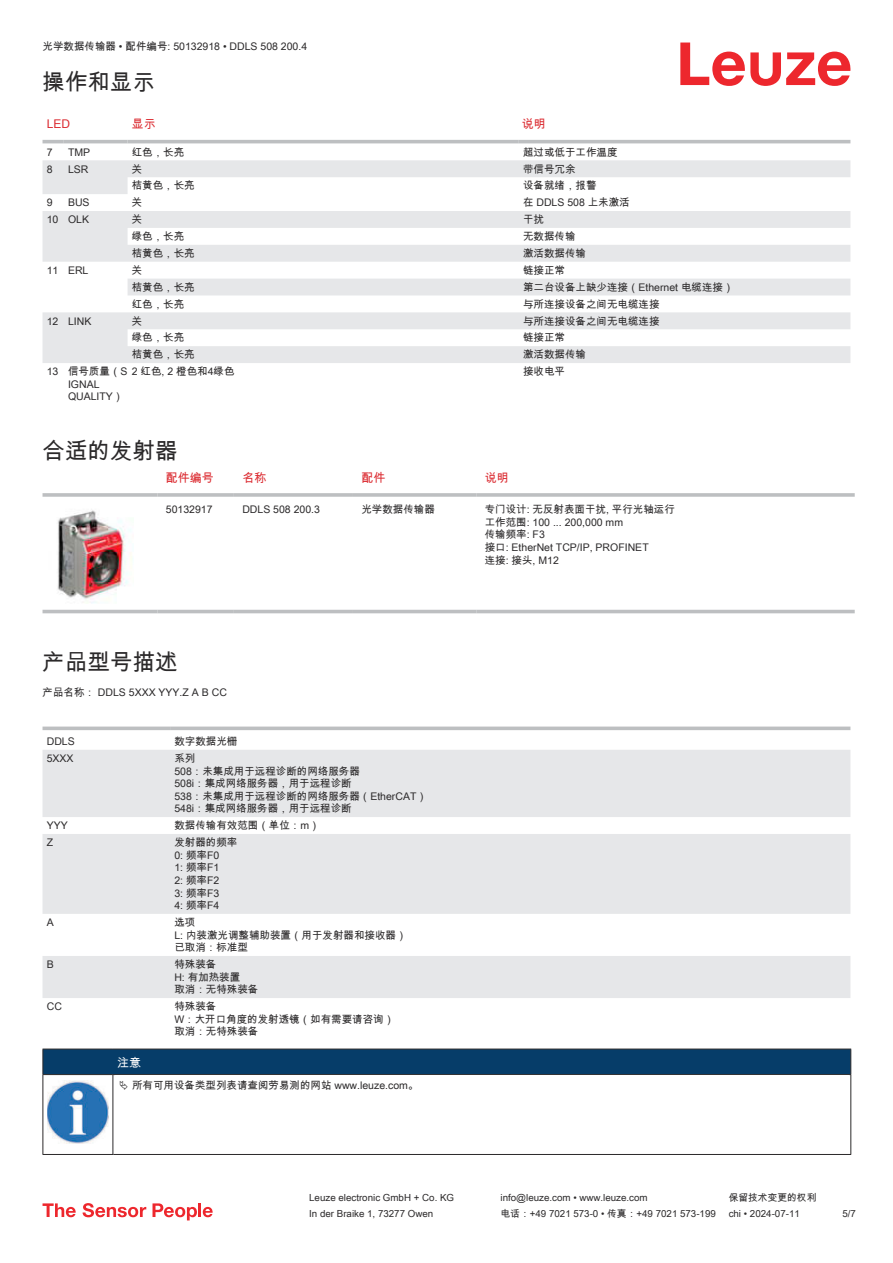
<style>
.page{position:relative;width:893px;height:1263px;background:#fff}
.page>*{position:absolute;margin:0;border:0;box-sizing:border-box;transform-origin:0 0}
.t1{font:22.5px "Arial Unicode MS";color:#2b292a}
.t2{font:12px "Arial Unicode MS";color:#db2a30}
.t3{font:12px "Arial Unicode MS";color:#fff}
.t4{font:10.5px/12.6px "Arial Unicode MS";color:#2b292a}
.t5{font:9.75px "Arial Unicode MS";color:#2b292a}
</style>
<div class="page">
<svg style="left:680px;top:43px;width:170px;height:43px"></svg>
<svg style="left:43px;top:160px;width:807px;height:203px;fill:#eaebec"></svg>
<hr style="left:43px;top:140px;width:21px;height:3px;background:#bdbfc1">
<hr style="left:64px;top:140px;width:64px;height:3px;background:#bdbfc1">
<hr style="left:128px;top:140px;width:391px;height:3px;background:#bdbfc1">
<hr style="left:519px;top:140px;width:331px;height:3px;background:#bdbfc1">
<div style="left:43px;top:609px;width:812px;height:5px;background:#eeefef"></div>
<hr style="left:43px;top:493px;width:114px;height:4px;background:#bdbfc1">
<hr style="left:157px;top:493px;width:77px;height:4px;background:#c7c9ca">
<hr style="left:234px;top:493px;width:119px;height:4px;background:#bdbfc1">
<hr style="left:353px;top:493px;width:123px;height:4px;background:#bdbfc1">
<hr style="left:476px;top:493px;width:379px;height:4px;background:#c7c9ca">
<hr style="left:43px;top:610px;width:114px;height:3px;background:#bdbfc1">
<hr style="left:157px;top:610px;width:77px;height:3px;background:#bdbfc1">
<hr style="left:234px;top:610px;width:119px;height:3px;background:#bdbfc1">
<hr style="left:353px;top:610px;width:123px;height:3px;background:#bdbfc1">
<hr style="left:476px;top:610px;width:379px;height:3px;background:#bdbfc1">
<img style="left:57px;top:510px;width:75px;height:93px">
<svg style="left:43px;top:750px;width:807px;height:248px;fill:#e6e7e9"></svg>
<svg style="left:43px;top:726px;width:127px;height:4px"></svg>
<svg style="left:170px;top:726px;width:680px;height:4px;background:#c6c8c9"></svg>
<svg style="left:43px;top:1203px;width:33px;height:14px"></svg>
<svg style="left:83px;top:1203px;width:63px;height:14px"></svg>
<svg style="left:153px;top:1203px;width:44px;height:17px"></svg>
<hr style="left:198px;top:1203px;width:3px;height:14px;background:#ed272d">
<svg style="left:203px;top:1207px;width:10px;height:10px"></svg>
<hr style="left:43px;top:1074px;width:70px;height:1px;background:#2b292a">
<div style="left:43px;top:1049px;width:808px;height:25px;background:#063d69"></div>
<hr style="left:113px;top:1074px;width:738px;height:1px;background:#2b292a">
<hr style="left:43px;top:1075px;width:1px;height:75px;background:#2b292a">
<hr style="left:113px;top:1075px;width:1px;height:75px;background:#2b292a">
<hr style="left:850px;top:1075px;width:1px;height:75px;background:#2b292a">
<hr style="left:43px;top:1154px;width:70px;height:1px;background:#2b292a">
<hr style="left:113px;top:1154px;width:738px;height:1px;background:#2b292a">
<img style="left:47px;top:1081px;width:61px;height:63px">
<p class="t4" style="left:43px;top:40px;width:266px">光学数据传输器 • 配件编号: 50132918 • DDLS 508 200.4</p>
<h1 class="t1" style="left:43px;top:66px;width:114px">操作和显示</h1>
<p class="t2" style="left:47px;top:115px;width:25px">LED</p>
<p class="t2" style="left:132px;top:115px;width:25px">显示</p>
<p class="t2" style="left:522px;top:115px;width:25px">说明</p>
<p class="t4" style="left:47px;top:145px;width:7px">7</p>
<p class="t4" style="left:68px;top:145px;width:24px">TMP</p>
<p class="t4" style="left:132px;top:145px;width:54px">红色，长亮</p>
<p class="t4" style="left:523px;top:145px;width:96px">超过或低于工作温度</p>
<p class="t4" style="left:47px;top:162px;width:7px">8</p>
<p class="t4" style="left:68px;top:163px;width:22px">LSR</p>
<p class="t4" style="left:132px;top:162px;width:12px">关</p>
<p class="t4" style="left:523px;top:162px;width:54px">带信号冗余</p>
<p class="t4" style="left:132px;top:179px;width:65px">桔黄色，长亮</p>
<p class="t4" style="left:523px;top:179px;width:75px">设备就绪，报警</p>
<p class="t4" style="left:47px;top:196px;width:7px">9</p>
<p class="t4" style="left:68px;top:196px;width:23px">BUS</p>
<p class="t4" style="left:132px;top:196px;width:12px">关</p>
<p class="t4" style="left:523px;top:196px;width:108px">在 DDLS 508 上未激活</p>
<p class="t4" style="left:47px;top:213px;width:44px">10 OLK</p>
<p class="t4" style="left:132px;top:213px;width:12px">关</p>
<p class="t4" style="left:523px;top:213px;width:22px">干扰</p>
<p class="t4" style="left:132px;top:230px;width:54px">绿色，长亮</p>
<p class="t4" style="left:523px;top:230px;width:54px">无数据传输</p>
<p class="t4" style="left:132px;top:247px;width:65px">桔黄色，长亮</p>
<p class="t4" style="left:523px;top:247px;width:64px">激活数据传输</p>
<p class="t4" style="left:47px;top:264px;width:43px">11 ERL</p>
<p class="t4" style="left:132px;top:264px;width:12px">关</p>
<p class="t4" style="left:523px;top:264px;width:43px">链接正常</p>
<p class="t4" style="left:132px;top:281px;width:65px">桔黄色，长亮</p>
<p class="t4" style="left:523px;top:281px;width:212px">第二台设备上缺少连接（Ethernet 电缆连接）</p>
<p class="t4" style="left:132px;top:297px;width:54px">红色，长亮</p>
<p class="t4" style="left:523px;top:297px;width:138px">与所连接设备之间无电缆连接</p>
<p class="t4" style="left:47px;top:314px;width:46px">12 LINK</p>
<p class="t4" style="left:132px;top:314px;width:12px">关</p>
<p class="t4" style="left:523px;top:314px;width:138px">与所连接设备之间无电缆连接</p>
<p class="t4" style="left:132px;top:331px;width:54px">绿色，长亮</p>
<p class="t4" style="left:523px;top:331px;width:43px">链接正常</p>
<p class="t4" style="left:132px;top:348px;width:65px">桔黄色，长亮</p>
<p class="t4" style="left:523px;top:348px;width:64px">激活数据传输</p>
<p class="t4" style="left:68px;top:365px;width:168px;text-indent:-21px">13 信号质量（S 2 红色, 2 橙色和4绿色<br>IGNAL<br>QUALITY）</p>
<p class="t4" style="left:523px;top:365px;width:43px">接收电平</p>
<h1 class="t1" style="left:43px;top:435px;width:136px">合适的发射器</h1>
<p class="t2" style="left:166px;top:469px;width:49px">配件编号</p>
<p class="t2" style="left:242px;top:469px;width:25px">名称</p>
<p class="t2" style="left:361px;top:469px;width:25px">配件</p>
<p class="t2" style="left:485px;top:469px;width:25px">说明</p>
<p class="t4" style="left:166px;top:503px;width:48px">50132917</p>
<p class="t4" style="left:242px;top:503px;width:79px">DDLS 508 200.3</p>
<p class="t4" style="left:361px;top:503px;width:75px">光学数据传输器</p>
<p class="t4" style="left:485px;top:503px;width:192px">专门设计: 无反射表面干扰, 平行光轴运行工作范围: 100 ... 200,000 mm<br>传输频率: F3<br>接口: EtherNet TCP/IP, PROFINET<br>连接: 接头, M12</p>
<h1 class="t1" style="left:43px;top:646px;width:136px">产品型号描述</h1>
<p class="t4" style="left:43px;top:685px;width:186px">产品名称： DDLS 5XXX YYY.Z A B CC</p>
<p class="t4" style="left:47px;top:735px;width:30px">DDLS</p>
<p class="t4" style="left:174px;top:735px;width:64px">数字数据光栅</p>
<p class="t4" style="left:47px;top:752px;width:28px">5XXX</p>
<p class="t4" style="left:174px;top:752px;width:254px">系列<br>508：未集成用于远程诊断的网络服务器<br>508i：集成网络服务器，用于远程诊断<br>538：未集成用于远程诊断的网络服务器（EtherCAT）<br>548i：集成网络服务器，用于远程诊断</p>
<p class="t4" style="left:47px;top:819px;width:23px">YYY</p>
<p class="t4" style="left:174px;top:819px;width:147px">数据传输有效范围（单位：m）</p>
<p class="t4" style="left:47px;top:836px;width:8px">Z</p>
<p class="t4" style="left:174px;top:836px;width:64px">发射器的频率<br>0: 频率F0<br>1: 频率F1<br>2: 频率F2<br>3: 频率F3<br>4: 频率F4</p>
<p class="t4" style="left:47px;top:916px;width:9px">A</p>
<p class="t4" style="left:174px;top:916px;width:234px">选项<br>L: 内装激光调整辅助装置（用于发射器和接收器）已取消：标准型</p>
<p class="t4" style="left:47px;top:958px;width:9px">B</p>
<p class="t4" style="left:174px;top:958px;width:86px">特殊装备<br>H: 有加热装置<br>取消：无特殊装备</p>
<p class="t4" style="left:47px;top:1000px;width:17px">CC</p>
<p class="t4" style="left:174px;top:1000px;width:221px">特殊装备<br>W：大开口角度的发射透镜（如有需要请咨询）取消：无特殊装备</p>
<p class="t3" style="left:117px;top:1054px;width:25px">注意</p>
<p class="t4" style="left:132px;top:1079px;width:288px">所有可用设备类型列表请查阅劳易测的网站 www.leuze.com。</p>
<p class="t5" style="left:309px;top:1191px;width:146px">Leuze electronic GmbH + Co. KG</p>
<p class="t5" style="left:501px;top:1191px;width:149px">info@leuze.com • www.leuze.com</p>
<p class="t5" style="left:729px;top:1191px;width:89px">保留技术变更的权利</p>
<p class="t5" style="left:309px;top:1206px;width:126px">In der Braike 1, 73277 Owen</p>
<p class="t5" style="left:501px;top:1206px;width:217px">电话：+49 7021 573-0 • 传真：+49 7021 573-199</p>
<p class="t5" style="left:729px;top:1206px;width:73px">chi • 2024-07-11</p>
<p class="t5" style="left:842px;top:1206px;width:15px">5/7</p>
</div>
